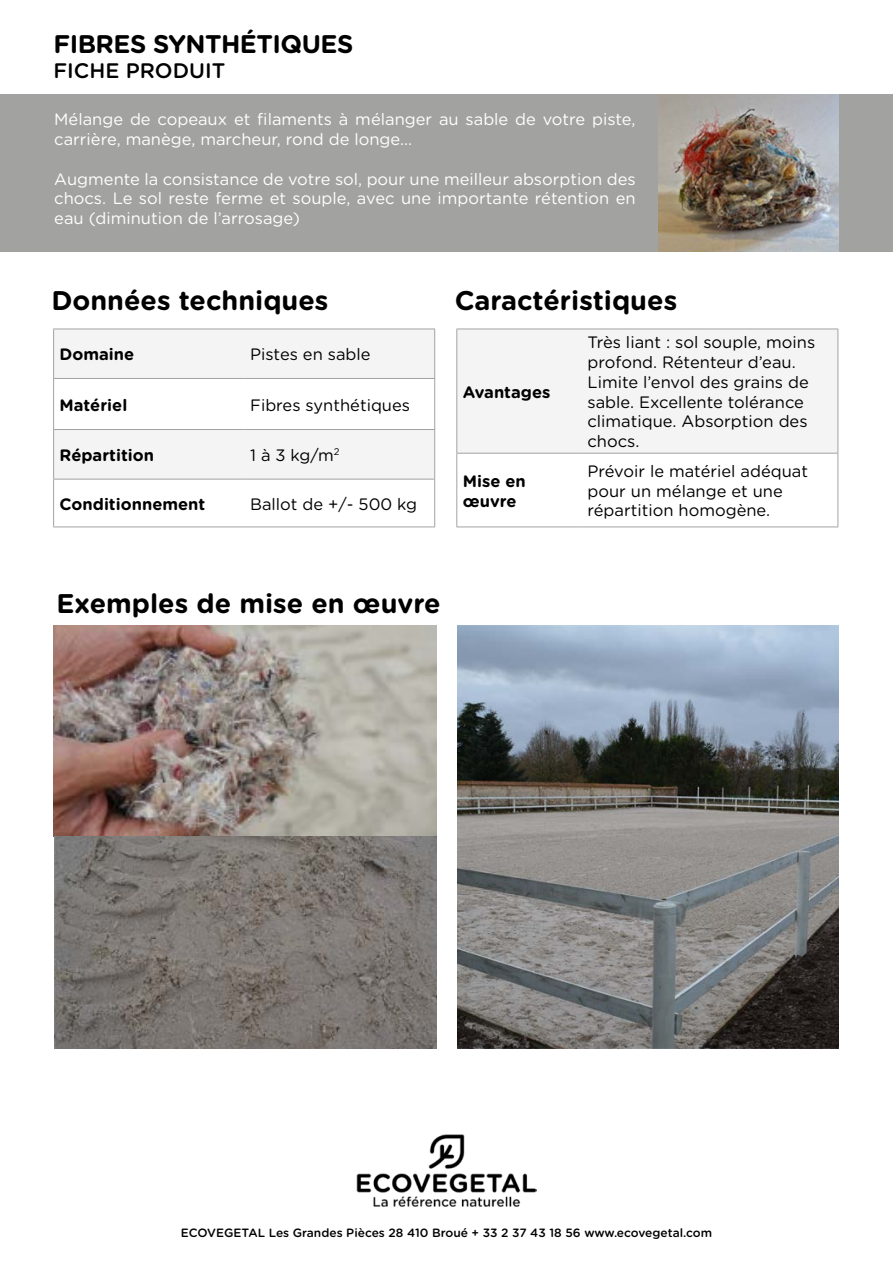
<style>
.page{position:relative;width:893px;height:1263px;background:#fff}
.page>*{position:absolute;margin:0;border:0;box-sizing:border-box;transform-origin:0 0}
.t1{font:700 27px "Gotham Rounded";color:#000}
.t2{font:700 25.5px "Gotham Rounded";letter-spacing:-.02em;color:#000}
.t3{font:500 21px "Gotham Rounded";color:#000}
.t4{font:16.5px/19.8px "Gotham Rounded";color:#000}
.t5{font:16.5px/19.8px "Gotham Rounded";color:#fff}
.t6{font:700 16.5px/19.8px "Gotham Rounded";color:#000}
.t7{font:500 12px "Gotham Rounded";color:#000}
</style>
<div class="page">
<img style="left:356px;top:1134px;width:180px;height:73px">
<div style="left:0;top:94px;width:893px;height:157px;background:#a2a2a1"></div>
<div style="left:457px;top:330px;width:380px;height:123px;background:#f5f4f4"></div>
<hr style="left:456px;top:329px;width:125px;height:1px;background:#a2a2a1">
<hr style="left:456px;top:329px;width:1px;height:124px;background:#a2a2a1">
<hr style="left:581px;top:329px;width:257px;height:1px;background:#a2a2a1">
<hr style="left:837px;top:329px;width:1px;height:124px;background:#a2a2a1">
<hr style="left:456px;top:453px;width:125px;height:1px;background:#a2a2a1">
<hr style="left:456px;top:454px;width:1px;height:72px;background:#a2a2a1">
<hr style="left:581px;top:453px;width:257px;height:1px;background:#a2a2a1">
<hr style="left:837px;top:454px;width:1px;height:72px;background:#a2a2a1">
<hr style="left:456px;top:526px;width:125px;height:1px;background:#a2a2a1">
<hr style="left:581px;top:526px;width:257px;height:1px;background:#a2a2a1">
<div style="left:54px;top:330px;width:380px;height:48px;background:#f5f4f4"></div>
<div style="left:54px;top:430px;width:380px;height:49px;background:#f5f4f4"></div>
<hr style="left:53px;top:329px;width:191px;height:1px;background:#a2a2a1">
<hr style="left:53px;top:329px;width:1px;height:49px;background:#a2a2a1">
<hr style="left:244px;top:329px;width:191px;height:1px;background:#a2a2a1">
<hr style="left:434px;top:329px;width:1px;height:49px;background:#a2a2a1">
<hr style="left:53px;top:378px;width:191px;height:1px;background:#a2a2a1">
<hr style="left:53px;top:379px;width:1px;height:50px;background:#a2a2a1">
<hr style="left:244px;top:378px;width:191px;height:1px;background:#a2a2a1">
<hr style="left:434px;top:379px;width:1px;height:50px;background:#a2a2a1">
<hr style="left:53px;top:429px;width:191px;height:1px;background:#a2a2a1">
<hr style="left:53px;top:430px;width:1px;height:49px;background:#a2a2a1">
<hr style="left:244px;top:429px;width:191px;height:1px;background:#a2a2a1">
<hr style="left:434px;top:430px;width:1px;height:49px;background:#a2a2a1">
<hr style="left:53px;top:479px;width:191px;height:1px;background:#a2a2a1">
<hr style="left:53px;top:479px;width:1px;height:47px;background:#a2a2a1">
<hr style="left:244px;top:479px;width:191px;height:1px;background:#a2a2a1">
<hr style="left:434px;top:479px;width:1px;height:47px;background:#a2a2a1">
<hr style="left:53px;top:526px;width:191px;height:1px;background:#a2a2a1">
<hr style="left:244px;top:526px;width:191px;height:1px;background:#a2a2a1">
<img style="left:53px;top:625px;width:383px;height:423px">
<img style="left:659px;top:94px;width:180px;height:157px">
<img style="left:457px;top:625px;width:382px;height:423px">
<h2 class="t2" style="left:53px;top:25px;width:301px">FIBRES SYNTHÉTIQUES</h2>
<p class="t3" style="left:53px;top:55px;width:173px">FICHE PRODUIT</p>
<p class="t5" style="left:54px;top:109px;width:583px">Mélange de copeaux et filaments à mélanger au sable de votre piste, carrière, manège, marcheur, rond de longe...</p>
<p class="t5" style="left:54px;top:168px;width:583px;text-align:justify">Augmente la consistance de votre sol, pour une meilleur absorption des chocs. Le sol reste ferme et souple, avec une importante rétention en eau (diminution de l’arrosage)</p>
<h1 class="t1" style="left:51px;top:280px;width:279px">Données techniques</h1>
<h1 class="t1" style="left:455px;top:280px;width:224px">Caractéristiques</h1>
<p class="t6" style="left:60px;top:344px;width:76px">Domaine</p>
<p class="t4" style="left:250px;top:344px;width:122px">Pistes en sable</p>
<p class="t6" style="left:60px;top:394px;width:69px">Matériel</p>
<p class="t4" style="left:250px;top:394px;width:161px">Fibres synthétiques</p>
<p class="t6" style="left:60px;top:444px;width:96px">Répartition</p>
<p class="t4" style="left:250px;top:444px;width:91px">1 à 3 kg/m<sup>2</sup></p>
<p class="t6" style="left:60px;top:493px;width:147px">Conditionnement</p>
<p class="t4" style="left:250px;top:493px;width:169px">Ballot de +/- 500 kg</p>
<p class="t6" style="left:463px;top:381px;width:89px">Avantages</p>
<p class="t4" style="left:587px;top:332px;width:229px">Très liant : sol souple, moins profond. Rétenteur d’eau.<br>Limite l’envol des grains de sable. Excellente tolérance climatique. Absorption des chocs.</p>
<p class="t6" style="left:463px;top:470px;width:65px">Mise en œuvre</p>
<p class="t4" style="left:587px;top:460px;width:222px">Prévoir le matériel adéquat pour un mélange et une répartition homogène.</p>
<h1 class="t1" style="left:56px;top:584px;width:386px">Exemples de mise en œuvre</h1>
<p class="t7" style="left:181px;top:1224px;width:533px">ECOVEGETAL Les Grandes Pièces 28 410 Broué + 33 2 37 43 18 56 www.ecovegetal.com</p>
</div>
